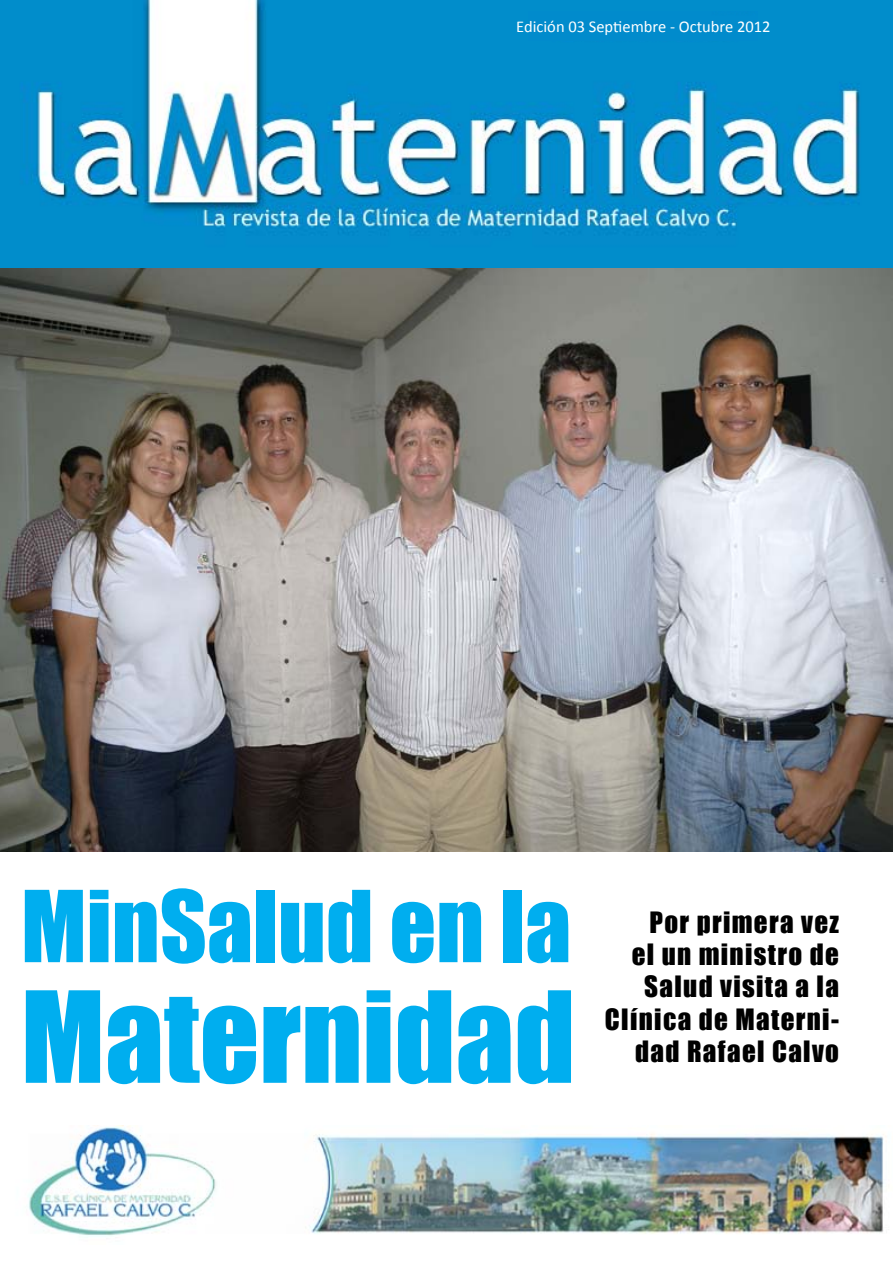
<style>
.page{position:relative;width:893px;height:1263px;background:#fff}
.page>*{position:absolute;margin:0;border:0;box-sizing:border-box;transform-origin:0 0}
.t1{font:117px "Impact";color:#00aeef}
.t2{font:91.5px "Impact";color:#00aeef}
.t3{font:27px/32.4px "Impact";letter-spacing:.05em;color:#000;text-align:right}
.t4{font:16.5px "Calibri";color:#fff}
</style>
<div class="page">
<img style="left:0;top:0;width:893px;height:851px">
<img style="left:28px;top:1125px;width:856px;height:113px">
<div style="left:529px;top:12px;width:229px;height:29px;background:#018bcc"></div>
<p class="t4" style="left:516px;top:16px;width:256px">Edición 03 Septiembre - Octubre 2012</p>
<h2 class="t2" style="left:21px;top:855px;width:552px">MinSalud en la</h2>
<h1 class="t1" style="left:21px;top:946px;width:556px">Maternidad</h1>
<p class="t3" style="left:605px;top:905px;width:235px">Por primera vez<br>el un ministro de<br>Salud visita a la<br>Clínica de Materni&shy;dad Rafael Calvo</p>
</div>
